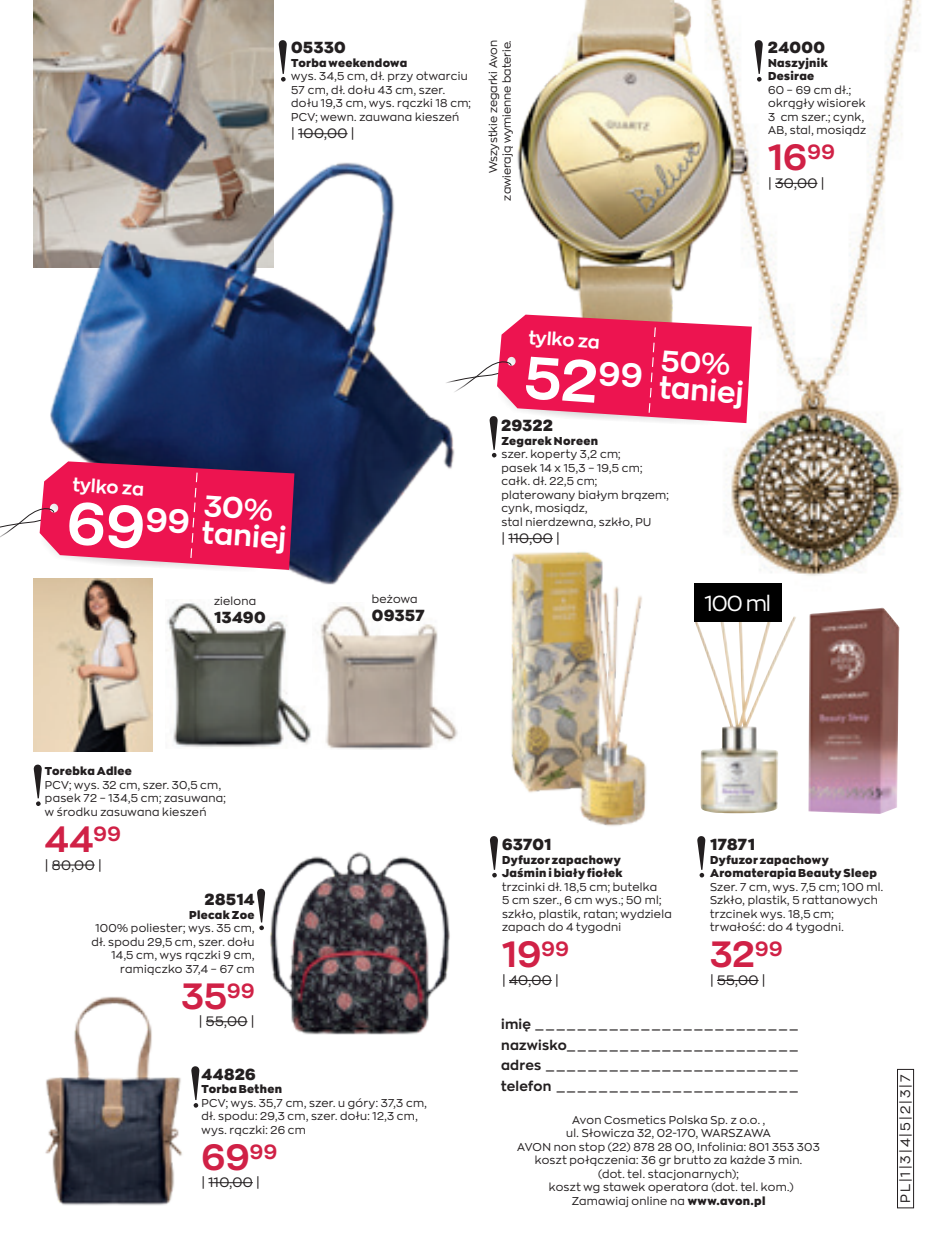
<style>
.page{position:relative;width:948px;height:1242px;background:#fff}
.page>*{position:absolute;margin:0;border:0;box-sizing:border-box;transform-origin:0 0}
.t1{font:700 36px "Zona Pro";color:#d02146}
.t2{font:700 29.25px/27px "Zona Pro";color:#fff}
.t3{font:21.6px "Zona Pro";color:#fff}
.t4{font:700 18px "Zona Pro";color:#fff}
.t5{font:900 15.75px "Zona Pro";letter-spacing:.035em;color:#231f20}
.t6{font:700 13.5px/20.7px "Zona Pro";letter-spacing:.015em;color:#231f20;text-align:justify}
.t7{font:13.5px "Zona Pro";letter-spacing:.03em;color:#231f20}
.t8{font:11.25px/13.5px "Zona Pro";letter-spacing:.025em;color:#231f20}
.t9{font:900 11.25px/13.5px "Zona Pro";letter-spacing:.03em;color:#231f20}
.t10{font:11.25px/13.5px "Zona Pro";color:#231f20;text-align:right}
.s1{font-size:58.5px}
.s2{font-weight:900}
</style>
<div class="page">
<img style="left:726px;top:0;width:194px;height:597px">
<img style="left:517px;top:0;width:247px;height:385px">
<img style="left:694px;top:597px;width:204px;height:216px">
<img style="left:508px;top:539px;width:139px;height:287px">
<img style="left:34px;top:0;width:240px;height:143px">
<img style="left:33px;top:143px;width:421px;height:449px">
<img style="left:34px;top:578px;width:118px;height:173px">
<img style="left:166px;top:603px;width:145px;height:144px">
<img style="left:320px;top:605px;width:138px;height:144px">
<img style="left:265px;top:852px;width:185px;height:183px">
<img style="left:45px;top:996px;width:180px;height:210px">
<hr style="left:775px;top:183px;width:42px;height:1px;background:#231f20">
<hr style="left:717px;top:979px;width:41px;height:1px;background:#231f20">
<hr style="left:509px;top:979px;width:43px;height:1px;background:#231f20">
<hr style="left:206px;top:1021px;width:41px;height:1px;background:#231f20">
<hr style="left:208px;top:1181px;width:45px;height:1px;background:#231f20">
<hr style="left:52px;top:864px;width:43px;height:1px;background:#231f20">
<hr style="left:508px;top:538px;width:45px;height:1px;background:#231f20">
<hr style="left:298px;top:133px;width:50px;height:1px;background:#231f20">
<div style="left:897px;top:1068px;width:17px;height:139px;border:1px solid #231f20"></div>
<div style="left:694px;top:583px;width:87px;height:38px;background:#000"></div>
<svg style="left:754px;top:40px;width:8px;height:42px"></svg>
<svg style="left:279px;top:40px;width:8px;height:42px"></svg>
<svg style="left:34px;top:764px;width:8px;height:42px"></svg>
<svg style="left:257px;top:888px;width:8px;height:42px"></svg>
<svg style="left:191px;top:1065px;width:8px;height:42px"></svg>
<svg style="left:490px;top:836px;width:8px;height:41px"></svg>
<svg style="left:697px;top:836px;width:8px;height:41px"></svg>
<svg style="left:0;top:461px;width:294px;height:112px"></svg>
<svg style="left:430px;top:314px;width:322px;height:143px"></svg>
<h3 class="t5" style="left:291px;top:37px;width:56px">05330</h3>
<p class="t9" style="left:291px;top:56px;width:117px">Torba weekendowa</p>
<p class="t8" style="left:291px;top:69px;width:181px">wys. 34,5 cm, dł. przy otwarciu<br>57 cm, dł. dołu 43 cm, szer. dołu 19,3 cm, wys. rączki 18 cm;<br>PCV; wewn. zauwana kieszeń</p>
<p class="t7" style="left:291px;top:124px;width:65px">| 100,00 |</p>
<p class="t10" style="left:486px;top:200px;width:162px;rotate:-90deg">Wszystkie zegarki Avon zawierają wymienne baterie.</p>
<h3 class="t5" style="left:768px;top:37px;width:58px">24000</h3>
<p class="t9" style="left:768px;top:56px;width:61px">Naszyjnik<br>Desirae</p>
<p class="t8" style="left:768px;top:83px;width:100px">60 – 69 cm dł.; okrągły wisiorek<br>3 cm szer.; cynk,<br>AB, stal, mosiądz</p>
<h1 class="t1" style="left:768px;top:133px;width:68px">16<sup>99</sup></h1>
<p class="t7" style="left:768px;top:174px;width:58px">| 30,00 |</p>
<h3 class="t4" style="left:74px;top:472px;width:73px;rotate:4deg">tylko za</h3>
<h2 class="t2" style="left:70px;top:482px;width:221px;text-indent:136px;rotate:4deg">30%<br><span class="s1">69</span> taniej</h2>
<p class="t8" style="left:214px;top:593px;width:44px">zielona</p>
<h3 class="t5" style="left:214px;top:606px;width:53px">13490</h3>
<p class="t8" style="left:372px;top:591px;width:47px">beżowa</p>
<h3 class="t5" style="left:372px;top:604px;width:54px">09357</h3>
<h3 class="t4" style="left:529px;top:325px;width:73px;rotate:4deg">tylko za</h3>
<h2 class="t2" style="left:527px;top:336px;width:221px;text-indent:135px;rotate:4deg">50%<br><span class="s1">52</span> taniej</h2>
<h3 class="t5" style="left:501px;top:414px;width:53px">29322</h3>
<p class="t9" style="left:501px;top:433px;width:98px">Zegarek Noreen</p>
<p class="t8" style="left:501px;top:447px;width:169px">szer. koperty 3,2 cm;<br>pasek 14 x 15,3 – 19,5 cm; całk. dł. 22,5 cm; platerowany białym brązem; cynk, mosiądz,<br>stal nierdzewna, szkło, PU</p>
<p class="t7" style="left:501px;top:529px;width:60px">| 110,00 |</p>
<h3 class="t3" style="left:704px;top:589px;width:68px">100 ml</h3>
<p class="t9" style="left:45px;top:764px;width:88px">Torebka Adlee</p>
<p class="t8" style="left:45px;top:777px;width:182px">PCV; wys. 32 cm, szer. 30,5 cm, pasek 72 – 134,5 cm; zasuwana; w środku zasuwana kieszeń</p>
<h1 class="t1" style="left:45px;top:814px;width:77px">44<sup>99</sup></h1>
<p class="t7" style="left:45px;top:855px;width:58px">| 80,00 |</p>
<h3 class="t5" style="left:205px;top:888px;width:51px">28514</h3>
<p class="t9" style="left:189px;top:907px;width:67px">Plecak Zoe</p>
<p class="t8" style="left:91px;top:920px;width:165px;text-align:right">100% poliester; wys. 35 cm, dł. spodu 29,5 cm, szer. dołu<br>14,5 cm, wys rączki 9 cm, ramiączko 37,4 – 67 cm</p>
<h1 class="t1" style="left:181px;top:971px;width:74px">35<sup>99</sup></h1>
<p class="t7" style="left:199px;top:1012px;width:57px">| 55,00 |</p>
<h3 class="t5" style="left:201px;top:1062px;width:56px">44826</h3>
<p class="t9" style="left:201px;top:1081px;width:82px">Torba Bethen</p>
<p class="t8" style="left:201px;top:1095px;width:227px">PCV; wys. 35,7 cm, szer. u góry: 37,3 cm, dł. spodu: 29,3 cm, szer. dołu: 12,3 cm, wys. rączki: 26 cm</p>
<h1 class="t1" style="left:201px;top:1132px;width:77px">69<sup>99</sup></h1>
<p class="t7" style="left:201px;top:1173px;width:60px">| 110,00 |</p>
<h3 class="t5" style="left:502px;top:833px;width:51px">63701</h3>
<p class="t9" style="left:502px;top:852px;width:122px">Dyfuzor zapachowy<br>Jaśmin i biały fiołek</p>
<p class="t8" style="left:502px;top:879px;width:171px">trzcinki dł. 18,5 cm; butelka<br>5 cm szer., 6 cm wys.; 50 ml; szkło, plastik, ratan; wydziela zapach do 4 tygodni</p>
<h1 class="t1" style="left:502px;top:930px;width:68px">19<sup>99</sup></h1>
<p class="t7" style="left:502px;top:971px;width:58px">| 40,00 |</p>
<h3 class="t5" style="left:710px;top:833px;width:46px">17871</h3>
<p class="t9" style="left:710px;top:852px;width:168px">Dyfuzor zapachowy<br>Aromaterapia Beauty Sleep</p>
<p class="t8" style="left:710px;top:879px;width:175px">Szer. 7 cm, wys. 7,5 cm; 100 ml.<br>Szkło, plastik, 5 rattanowych trzcinek wys. 18,5 cm; trwałość: do 4 tygodni.</p>
<h1 class="t1" style="left:710px;top:930px;width:74px">32<sup>99</sup></h1>
<p class="t7" style="left:710px;top:971px;width:57px">| 55,00 |</p>
<p class="t6" style="left:501px;top:1012px;width:298px">imię _ _ _ _ _ _ _ _ _ _ _ _ _ _ _ _ _ _ _ _ _ _ _ _ _ nazwisko _ _ _ _ _ _ _ _ _ _ _ _ _ _ _ _ _ _ _ _ _ _ adres _ _ _ _ _ _ _ _ _ _ _ _ _ _ _ _ _ _ _ _ _ _ _ _ telefon _ _ _ _ _ _ _ _ _ _ _ _ _ _ _ _ _ _ _ _ _ _ _</p>
<p class="t8" style="left:517px;top:1112px;width:304px;text-align:center">Avon Cosmetics Polska Sp. z o.o. ,<br>ul. Słowicza 32, 02-170, WARSZAWA<br>AVON non stop (22) 878 28 00, Infolinia: 801 353 303 koszt połączenia: 36 gr brutto za każde 3 min.<br>(dot. tel. stacjonarnych);<br>koszt wg stawek operatora (dot. tel. kom.)<br>Zamawiaj online na <span class="s2">www.avon.pl</span></p>
<p class="t7" style="left:896px;top:1202px;width:130px;rotate:-90deg">PL|1|3|4|5|2|3|7</p>
</div>
